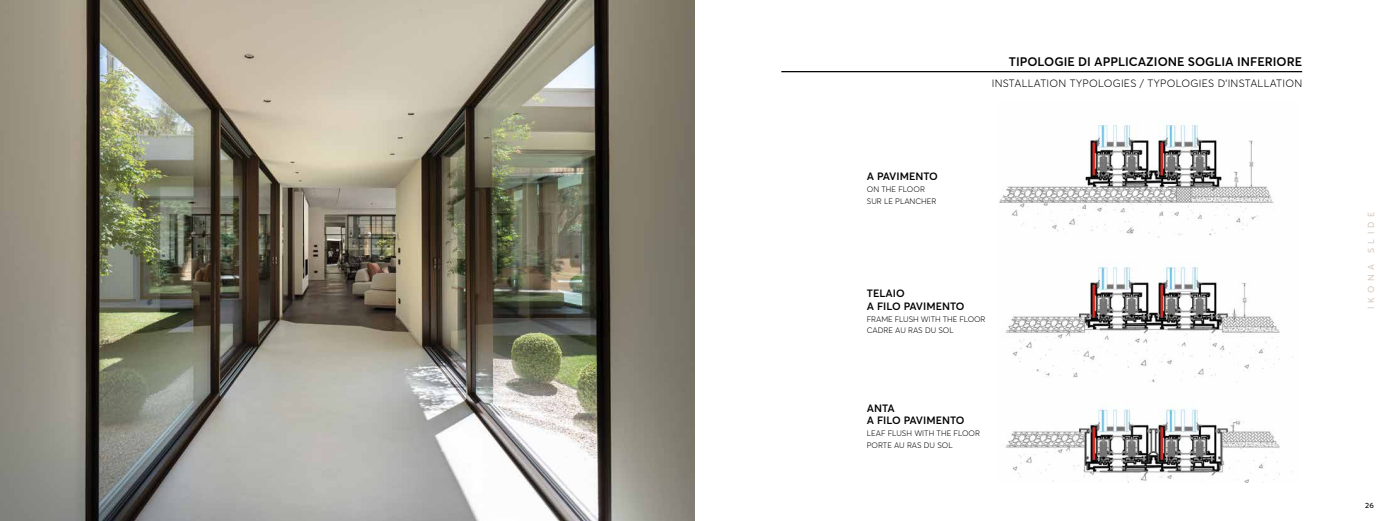
<style>
.page{position:relative;width:1389px;height:521px;background:#fff}
.page>*{position:absolute;margin:0;border:0;box-sizing:border-box;transform-origin:0 0}
.t1{font:600 12.25px "Averta";color:#000}
.t2{font:600 10.5px/12.2px "Averta";color:#000}
.t3{font:300 10.5px "Averta";letter-spacing:.025em;color:#000}
.t4{font:8.75px "Averta";letter-spacing:.5em;color:#d3c6ba}
.t5{font:8.75px "Averta";color:#000}
.t6{font:300 7.88px/11.4px "Averta";color:#000}
</style>
<div class="page">
<img style="left:999px;top:121px;width:294px;height:361px">
<hr style="left:781px;top:71px;width:521px;height:1px;background:#000">
<img style="left:0;top:0;width:694px;height:521px">
<h2 class="t2" style="left:867px;top:170px;width:72px">A PAVIMENTO</h2>
<p class="t6" style="left:867px;top:184px;width:71px">ON THE FLOOR<br>SUR LE PLANCHER</p>
<h1 class="t1" style="left:1009px;top:53px;width:295px">TIPOLOGIE DI APPLICAZIONE SOGLIA INFERIORE</h1>
<h2 class="t3" style="left:992px;top:76px;width:312px">INSTALLATION TYPOLOGIES / TYPOLOGIES D'INSTALLATION</h2>
<h2 class="t2" style="left:867px;top:287px;width:99px">TELAIO<br>A FILO PAVIMENTO</h2>
<p class="t6" style="left:867px;top:313px;width:120px">FRAME FLUSH WITH THE FLOOR<br>CADRE AU RAS DU SOL</p>
<h2 class="t2" style="left:867px;top:402px;width:99px">ANTA<br>A FILO PAVIMENTO</h2>
<p class="t6" style="left:867px;top:428px;width:115px">LEAF FLUSH WITH THE FLOOR<br>PORTE AU RAS DU SOL</p>
<p class="t4" style="left:1365px;top:253px;width:43px;rotate:-90deg">SLIDE</p>
<p class="t4" style="left:1365px;top:309px;width:47px;rotate:-90deg">IKONA</p>
<p class="t5" style="left:1365px;top:499px;width:10px">26</p>
</div>
